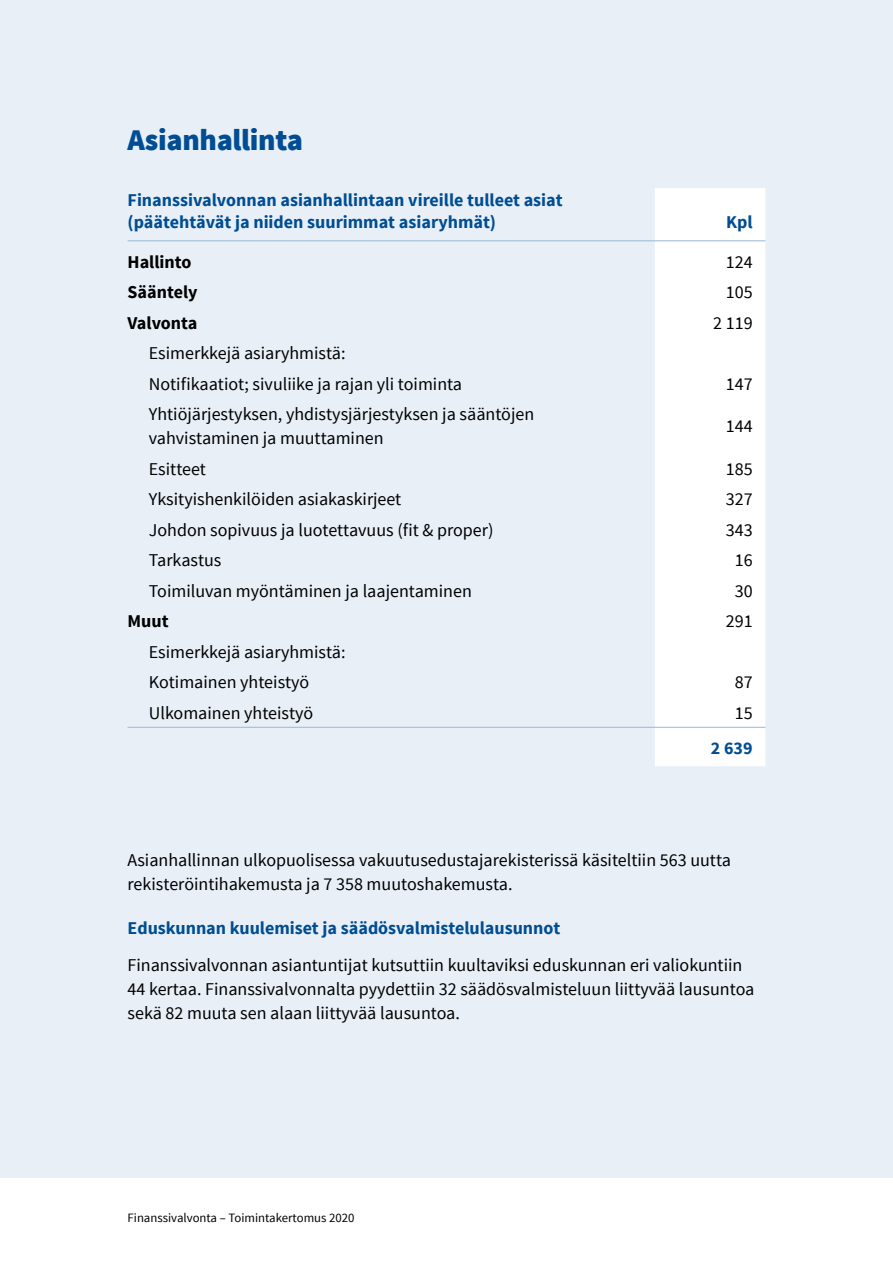
<style>
.page{position:relative;width:893px;height:1263px;background:#fff}
.page>*{position:absolute;margin:0;border:0;box-sizing:border-box;transform-origin:0 0}
.Otsikko_1{font:900 30px "Source Sans Pro";letter-spacing:-.01em;color:#004d93}
.Leipäteksti{font:18px/24px "Source Sans Pro";color:#000}
.Otsikko_3{font:700 18px/22.5px "Source Sans Pro";color:#004d93}
.Leipäteksti-2{font:18px "Source Sans Pro Regular 2";color:#000}
.Leipäteksti-3{font:700 18px "Source Sans Pro";color:#000}
.t1{font:12.75px "Source Sans Pro";color:#000}
</style>
<div class="page">
<div style="left:0;top:0;width:893px;height:1178px;background:#e8eff7"></div>
<div style="left:655px;top:188px;width:110px;height:578px;background:#fff"></div>
<hr style="left:128px;top:240px;width:527px;height:1px;background:#99b8d4">
<hr style="left:655px;top:240px;width:110px;height:1px;background:#99b8d4">
<hr style="left:128px;top:727px;width:527px;height:1px;background:#99b8d4">
<hr style="left:655px;top:727px;width:110px;height:1px;background:#99b8d4">
<h1 class="Otsikko_1" style="left:128px;top:121px;width:177px">Asianhallinta</h1>
<h3 class="Otsikko_3" style="left:128px;top:189px;width:437px">Finanssivalvonnan asianhallintaan vireille tulleet asiat (päätehtävät ja niiden suurimmat asiaryhmät)</h3>
<h3 class="Otsikko_3" style="left:726px;top:211px;width:28px">Kpl</h3>
<p class="Leipäteksti-3" style="left:128px;top:250px;width:66px">Hallinto</p>
<p class="Leipäteksti" style="left:726px;top:250px;width:28px">124</p>
<p class="Leipäteksti-3" style="left:128px;top:281px;width:72px">Sääntely</p>
<p class="Leipäteksti" style="left:726px;top:280px;width:28px">105</p>
<p class="Leipäteksti-3" style="left:128px;top:311px;width:71px">Valvonta</p>
<p class="Leipäteksti" style="left:713px;top:311px;width:41px">2 119</p>
<p class="Leipäteksti" style="left:149px;top:341px;width:198px">Esimerkkejä asiaryhmistä:</p>
<p class="Leipäteksti-2" style="left:149px;top:372px;width:315px">Notifikaatiot; sivuliike ja rajan yli toiminta</p>
<p class="Leipäteksti" style="left:726px;top:372px;width:28px">147</p>
<p class="Leipäteksti" style="left:149px;top:402px;width:387px">Yhtiöjärjestyksen, yhdistysjärjestyksen ja sääntöjen vahvistaminen ja muuttaminen</p>
<p class="Leipäteksti" style="left:726px;top:414px;width:28px">144</p>
<p class="Leipäteksti" style="left:149px;top:457px;width:59px">Esitteet</p>
<p class="Leipäteksti" style="left:726px;top:457px;width:28px">185</p>
<p class="Leipäteksti" style="left:149px;top:487px;width:254px">Yksityishenkilöiden asiakaskirjeet</p>
<p class="Leipäteksti" style="left:726px;top:487px;width:28px">327</p>
<p class="Leipäteksti-2" style="left:149px;top:519px;width:346px">Johdon sopivuus ja luotettavuus (fit &amp; proper)</p>
<p class="Leipäteksti" style="left:726px;top:518px;width:28px">343</p>
<p class="Leipäteksti" style="left:149px;top:548px;width:74px">Tarkastus</p>
<p class="Leipäteksti" style="left:735px;top:548px;width:19px">16</p>
<p class="Leipäteksti" style="left:149px;top:579px;width:325px">Toimiluvan myöntäminen ja laajentaminen</p>
<p class="Leipäteksti" style="left:735px;top:579px;width:19px">30</p>
<p class="Leipäteksti-3" style="left:128px;top:610px;width:43px">Muut</p>
<p class="Leipäteksti" style="left:726px;top:610px;width:28px">291</p>
<p class="Leipäteksti" style="left:149px;top:640px;width:198px">Esimerkkejä asiaryhmistä:</p>
<p class="Leipäteksti" style="left:149px;top:671px;width:162px">Kotimainen yhteistyö</p>
<p class="Leipäteksti" style="left:735px;top:671px;width:19px">87</p>
<p class="Leipäteksti-2" style="left:149px;top:702px;width:166px">Ulkomainen yhteistyö</p>
<p class="Leipäteksti" style="left:735px;top:701px;width:19px">15</p>
<h3 class="Otsikko_3" style="left:711px;top:737px;width:43px">2 639</h3>
<p class="Leipäteksti" style="left:128px;top:849px;width:605px">Asianhallinnan ulkopuolisessa vakuutusedustajarekisterissä käsiteltiin 563 uutta rekisteröintihakemusta ja 7 358 muutoshakemusta.</p>
<h3 class="Otsikko_3" style="left:128px;top:917px;width:434px">Eduskunnan kuulemiset ja säädösvalmistelulausunnot</h3>
<p class="Leipäteksti" style="left:128px;top:953px;width:628px">Finanssivalvonnan asiantuntijat kutsuttiin kuultaviksi eduskunnan eri valiokuntiin<br>44 kertaa. Finanssivalvonnalta pyydettiin 32 säädösvalmisteluun liittyvää lausuntoa sekä 82 muuta sen alaan liittyvää lausuntoa.</p>
<p class="t1" style="left:128px;top:1210px;width:228px">Finanssivalvonta – Toimintakertomus 2020</p>
</div>
